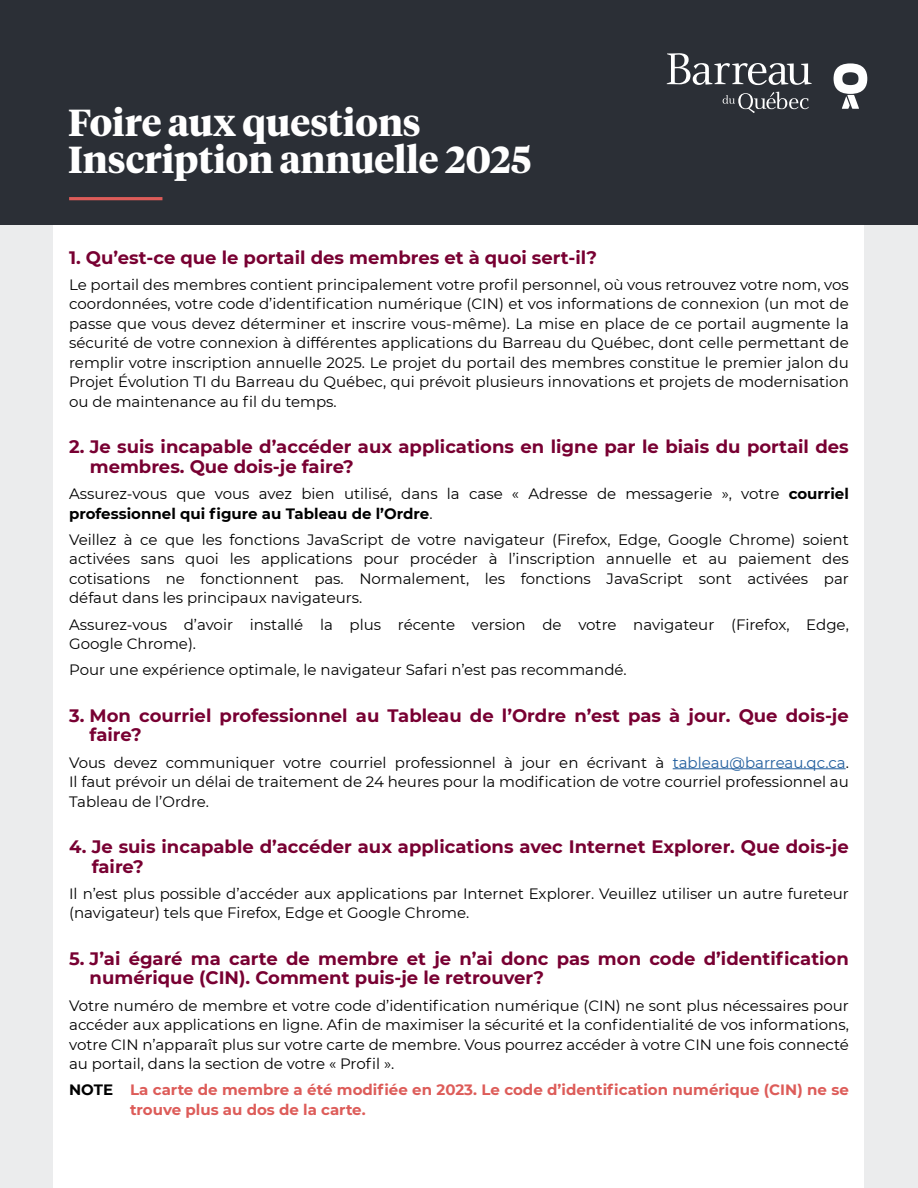
<style>
.page{position:relative;width:918px;height:1188px;background:#fff}
.page>*{position:absolute;margin:0;border:0;box-sizing:border-box;transform-origin:0 0}
.Titre_document{font:700 37.5px/37.5px "Tiempos Headline";color:#fff}
.t1{font:700 18px/19.5px "Montserrat";color:#780032}
.t2{font:15px/19.5px "Montserrat";color:#000;text-align:justify}
.t3{font:700 15px/19.5px "Montserrat";color:#dd5c59}
.s1{font-weight:700}
.s2{color:#215e9e}
.s3{color:#000}
</style>
<div class="page">
<div style="left:0;top:82px;width:918px;height:1106px;background:#ebeced"></div>
<div style="left:54px;top:202px;width:810px;height:986px;background:#fff"></div>
<div style="left:0;top:0;width:918px;height:224px;background:#2b2f36"></div>
<hr style="left:69px;top:197px;width:93px;height:3px;background:#dd5c59">
<svg style="left:723px;top:92px;width:86px;height:21px"></svg>
<svg style="left:667px;top:53px;width:145px;height:32px"></svg>
<svg style="left:834px;top:63px;width:33px;height:46px"></svg>
<hr style="left:673px;top:768px;width:173px;height:1px;background:#215e9e">
<p class="Titre_document" style="left:68px;top:102px;width:465px">Foire aux questions<br>Inscription annuelle 2025</p>
<p class="t1" style="left:69px;top:247px;width:529px">1. Qu’est-ce que le portail des membres et à quoi sert-il?</p>
<p class="t2" style="left:69px;top:274px;width:781px">Le portail des membres contient principalement votre profil personnel, où vous retrouvez votre nom, vos coordonnées, votre code d’identification numérique (CIN) et vos informations de connexion (un mot de passe que vous devez déterminer et inscrire vous-même). La mise en place de ce portail augmente la sécurité de votre connexion à différentes applications du Barreau du Québec, dont celle permettant de remplir votre inscription annuelle 2025. Le projet du portail des membres constitue le premier jalon du Projet Évolution TI du Barreau du Québec, qui prévoit plusieurs innovations et projets de modernisation ou de maintenance au fil du temps.</p>
<p class="t1" style="left:90px;top:436px;width:761px;text-indent:-21px">2. Je suis incapable d’accéder aux applications en ligne par le biais du portail des membres. Que dois-je faire?</p>
<p class="t2" style="left:69px;top:484px;width:781px">Assurez-vous que vous avez bien utilisé, dans la case « Adresse de messagerie », votre <span class="s1">courriel professionnel qui figure au Tableau de l’Ordre</span>.</p>
<p class="t2" style="left:69px;top:529px;width:781px">Veillez à ce que les fonctions JavaScript de votre navigateur (Firefox, Edge, Google Chrome) soient activées sans quoi les applications pour procéder à l’inscription annuelle et au paiement des cotisations ne fonctionnent pas. Normalement, les fonctions JavaScript sont activées par défaut dans les principaux navigateurs.</p>
<p class="t2" style="left:69px;top:614px;width:781px">Assurez-vous d’avoir installé la plus récente version de votre navigateur (Firefox, Edge,<br>Google Chrome).</p>
<p class="t2" style="left:69px;top:660px;width:559px">Pour une expérience optimale, le navigateur Safari n’est pas recommandé.</p>
<p class="t1" style="left:90px;top:705px;width:761px;text-indent:-20px">3. Mon courriel professionnel au Tableau de l’Ordre n’est pas à jour. Que dois-je faire?</p>
<p class="t2" style="left:69px;top:752px;width:781px">Vous devez communiquer votre courriel professionnel à jour en écrivant à <span class="s2">tableau@barreau.qc.ca</span>.<br>Il faut prévoir un délai de traitement de 24 heures pour la modification de votre courriel professionnel au Tableau de l’Ordre.</p>
<p class="t1" style="left:92px;top:836px;width:759px;text-indent:-23px">4. Je suis incapable d’accéder aux applications avec Internet Explorer. Que dois-je faire?</p>
<p class="t2" style="left:69px;top:883px;width:781px">Il n’est plus possible d’accéder aux applications par Internet Explorer. Veuillez utiliser un autre fureteur (navigateur) tels que Firefox, Edge et Google Chrome.</p>
<p class="t1" style="left:90px;top:948px;width:761px;text-indent:-21px">5. J’ai égaré ma carte de membre et je n’ai donc pas mon code d’identification numérique (CIN). Comment puis-je le retrouver?</p>
<p class="t2" style="left:69px;top:995px;width:781px">Votre numéro de membre et votre code d’identification numérique (CIN) ne sont plus nécessaires pour accéder aux applications en ligne. Afin de maximiser la sécurité et la confidentialité de vos informations, votre CIN n’apparaît plus sur votre carte de membre. Vous pourrez accéder à votre CIN une fois connecté au portail, dans la section de votre « Profil ».</p>
<p class="t3" style="left:130px;top:1080px;width:720px;text-indent:-61px"><span class="s3">NOTE</span> La carte de membre a été modifiée en 2023. Le code d’identification numérique (CIN) ne se trouve plus au dos de la carte.</p>
</div>
